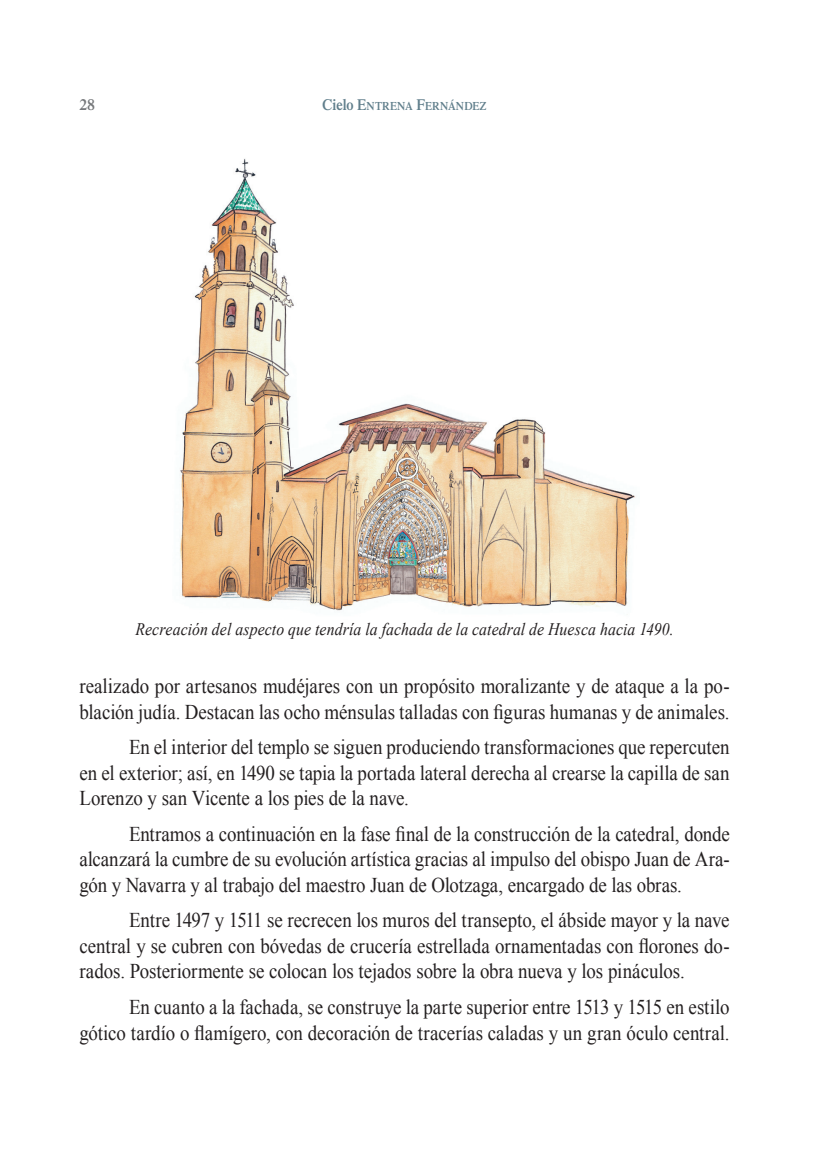
<style>
.page{position:relative;width:834px;height:1166px;background:#fff}
.page>*{position:absolute;margin:0;border:0;box-sizing:border-box;transform-origin:0 0}
.t1{font:21px/25.6px "Times New Roman";color:#231f20;text-align:justify;scale:.9 1}
.t2{font:italic 17.5px "Times New Roman";letter-spacing:.005em;color:#231f20;scale:.9 1}
.t3{font:600 15.75px "Times LT Std";color:#76787b}
.t4{font:600 11.9px "Times LT Std";letter-spacing:.005em;color:#607e8b;scale:.9 1}
.s1{font-size:15.75px}
</style>
<div class="page">
<img style="left:180px;top:158px;width:455px;height:453px">
<p class="t3" style="left:79px;top:95px;width:17px">28</p>
<p class="t4" style="left:322px;top:99px;width:184px"><span class="s1">Cielo</span> <span class="s1">E</span>NTRENA <span class="s1">F</span>ERNÁNDEZ</p>
<p class="t2" style="left:135px;top:617px;width:599px">Recreación del aspecto que tendría la fachada de la catedral de Huesca hacia 1490.</p>
<p class="t1" style="left:79px;top:673px;width:724px">realizado por artesanos mudéjares con un propósito moralizante y de ataque a la po&shy;blación judía. Destacan las ocho ménsulas talladas con figuras humanas y de animales.</p>
<p class="t1" style="left:79px;top:734px;width:723px;text-indent:50px">En el interior del templo se siguen produciendo transformaciones que repercuten en el exterior; así, en 1490 se tapia la portada lateral derecha al crearse la capilla de san Lorenzo y san Vicente a los pies de la nave.</p>
<p class="t1" style="left:79px;top:820px;width:724px;text-indent:50px">Entramos a continuación en la fase final de la construcción de la catedral, donde alcanzará la cumbre de su evolución artística gracias al impulso del obispo Juan de Ara&shy;gón y Navarra y al trabajo del maestro Juan de Olotzaga, encargado de las obras.</p>
<p class="t1" style="left:79px;top:907px;width:724px;text-indent:50px">Entre 1497 y 1511 se recrecen los muros del transepto, el ábside mayor y la nave central y se cubren con bóvedas de crucería estrellada ornamentadas con florones do&shy;rados. Posteriormente se colocan los tejados sobre la obra nueva y los pináculos.</p>
<p class="t1" style="left:79px;top:994px;width:723px;text-align:right">En cuanto a la fachada, se construye la parte superior entre 1513 y 1515 en estilo gótico tardío o flamígero, con decoración de tracerías caladas y un gran óculo central.</p>
</div>
